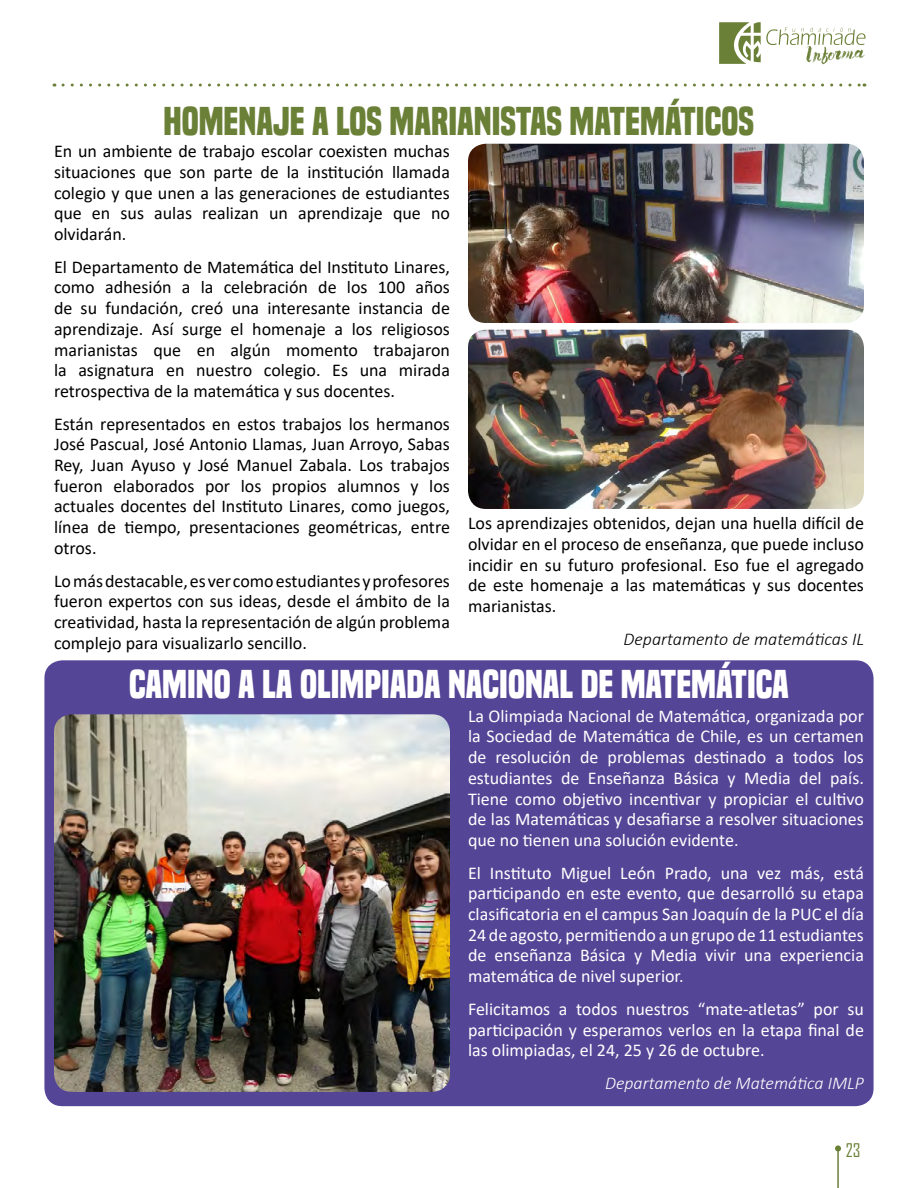
<style>
.page{position:relative;width:918px;height:1188px;background:#fff}
.page>*{position:absolute;margin:0;border:0;box-sizing:border-box;transform-origin:0 0}
.t1{font:700 37.5px "Built Titling Rg";color:#fff}
.t2{font:700 37.5px "Built Titling Rg";color:#6b8037}
.t3{font:18px/20.7px "Calibri";color:#000;text-align:justify}
.t4{font:18px/20.7px "Calibri";color:#fff;text-align:justify}
.t5{font:italic 300 18px "Calibri";color:#fff}
.t6{font:italic 300 18px "Calibri";color:#000}
.t7{font:18px "Agency FB";color:#6b8037}
</style>
<div class="page">
<div style="left:44px;top:660px;width:830px;height:446px;background:#554596;border-radius:18px"></div>
<img style="left:468px;top:144px;width:396px;height:179px">
<img style="left:468px;top:330px;width:396px;height:179px">
<img style="left:54px;top:714px;width:396px;height:378px">
<hr style="left:837px;top:1148px;width:2px;height:40px;background:#6b8037">
<svg style="left:835px;top:1145px;width:6px;height:6px"></svg>
<svg style="left:63px;top:84px;width:802px;height:3px"></svg>
<svg style="left:719px;top:22px;width:147px;height:42px"></svg>
<h1 class="t2" style="left:164px;top:99px;width:592px">HOMENAJE A LOS MARIANISTAS MATEMÁTICOS</h1>
<p class="t3" style="left:54px;top:140px;width:397px">En un ambiente de trabajo escolar coexisten muchas situaciones que son parte de la institución llamada colegio y que unen a las generaciones de estudiantes que en sus aulas realizan un aprendizaje que no olvidarán.</p>
<p class="t3" style="left:54px;top:256px;width:398px">El Departamento de Matemática del Instituto Linares, como adhesión a la celebración de los 100 años de su fundación, creó una interesante instancia de aprendizaje. Así surge el homenaje a los religiosos marianistas que en algún momento trabajaron la asignatura en nuestro colegio. Es una mirada retrospectiva de la matemática y sus docentes.</p>
<p class="t3" style="left:54px;top:413px;width:398px">Están representados en estos trabajos los hermanos José Pascual, José Antonio Llamas, Juan Arroyo, Sabas Rey, Juan Ayuso y José Manuel Zabala. Los trabajos fueron elaborados por los propios alumnos y los actuales docentes del Instituto Linares, como juegos, línea de tiempo, presentaciones geométricas, entre otros.</p>
<p class="t3" style="left:54px;top:570px;width:398px">Lo más destacable, es ver como estudiantes y profesores fueron expertos con sus ideas, desde el ámbito de la creatividad, hasta la representación de algún problema complejo para visualizarlo sencillo.</p>
<p class="t3" style="left:468px;top:512px;width:398px">Los aprendizajes obtenidos, dejan una huella difícil de olvidar en el proceso de enseñanza, que puede incluso incidir en su futuro profesional. Eso fue el agregado de este homenaje a las matemáticas y sus docentes marianistas.</p>
<p class="t6" style="left:624px;top:628px;width:242px">Departamento de matemáticas IL</p>
<h1 class="t1" style="left:129px;top:662px;width:661px">CAMINO A LA OLIMPIADA NACIONAL DE MATEMÁTICA</h1>
<p class="t4" style="left:468px;top:705px;width:398px">La Olimpiada Nacional de Matemática, organizada por la Sociedad de Matemática de Chile, es un certamen de resolución de problemas destinado a todos los estudiantes de Enseñanza Básica y Media del país.<br>Tiene como objetivo incentivar y propiciar el cultivo de las Matemáticas y desafiarse a resolver situaciones que no tienen una solución evidente.</p>
<p class="t4" style="left:468px;top:862px;width:397px">El Instituto Miguel León Prado, una vez más, está participando en este evento, que desarrolló su etapa clasificatoria en el campus San Joaquín de la PUC el día 24 de agosto, permitiendo a un grupo de 11 estudiantes de enseñanza Básica y Media vivir una experiencia matemática de nivel superior.</p>
<p class="t4" style="left:468px;top:998px;width:397px">Felicitamos a todos nuestros “mate-atletas” por su participación y esperamos verlos en la etapa final de las olimpiadas, el 24, 25 y 26 de octubre.</p>
<p class="t5" style="left:605px;top:1072px;width:260px">Departamento de Matemática IMLP</p>
<p class="t7" style="left:846px;top:1139px;width:16px">23</p>
</div>
